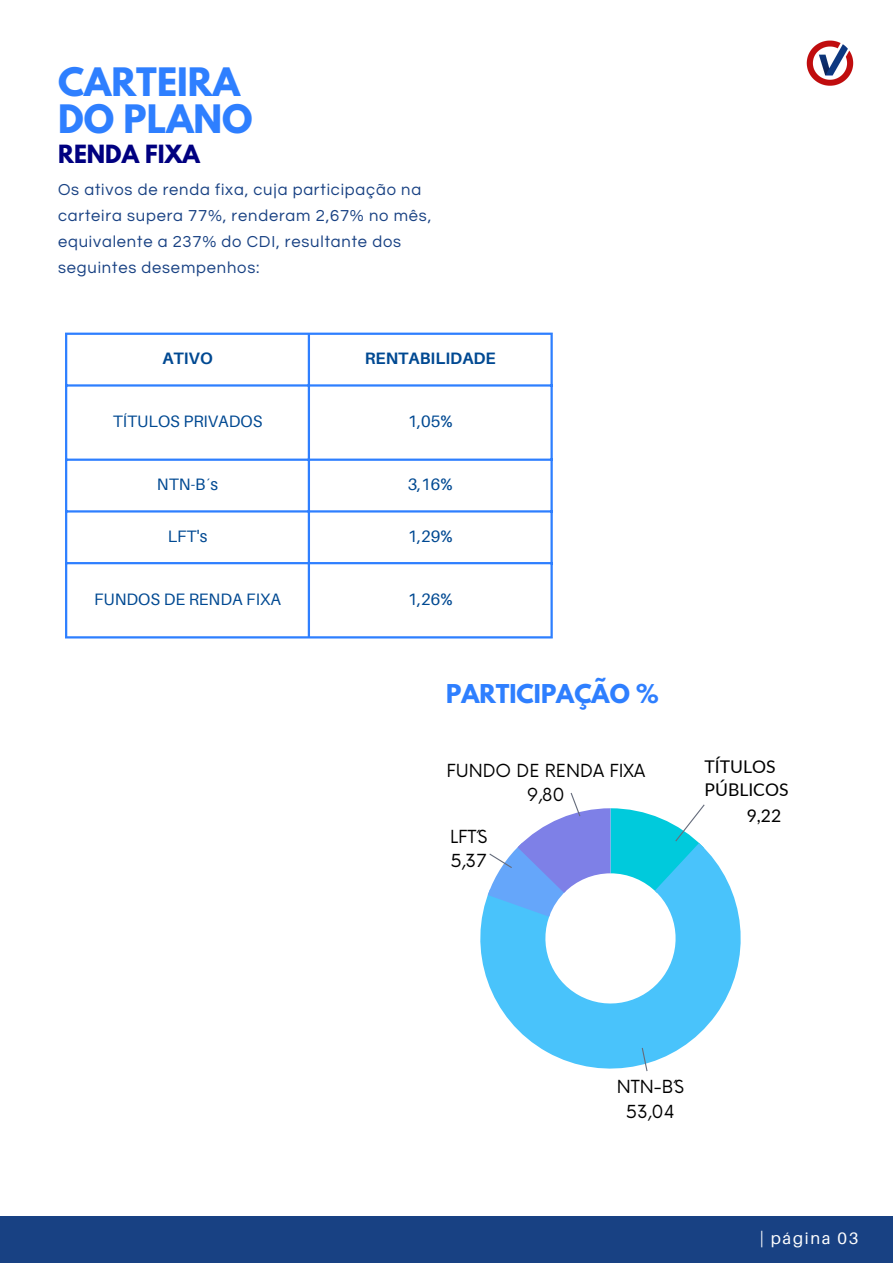
<style>
.page{position:relative;width:893px;height:1264px;background:#fff}
.page>*{position:absolute;margin:0;border:0;box-sizing:border-box;transform-origin:0 0}
.t1{font:700 34.65px "League Spartan";color:#2e7fff}
.t2{font:700 22.95px "League Spartan";color:#2e7fff}
.t3{font:700 22.2px "League Spartan";color:#000080}
.t4{font:17.55px "Now";color:#000}
.t5{font:17.55px "Lato";color:#000}
.t6{font:16.5px/25.8px "Questrial";letter-spacing:.05em;color:#184183}
.t7{font:16.5px "Aileron";color:#004992}
.t8{font:700 16.5px "Aileron";color:#004992}
.t9{font:16.5px "Aileron";letter-spacing:.1em;color:#fff}
</style>
<div class="page">
<div style="left:0;top:1216px;width:892px;height:46px;background:#184183"></div>
<img style="left:806px;top:40px;width:48px;height:46px">
<hr style="left:65px;top:335px;width:2px;height:301px;background:#2e7fff">
<hr style="left:308px;top:335px;width:2px;height:301px;background:#2e7fff">
<hr style="left:550px;top:335px;width:2px;height:301px;background:#2e7fff">
<hr style="left:65px;top:332px;width:487px;height:3px;background:#2e7fff">
<hr style="left:65px;top:384px;width:487px;height:2px;background:#2e7fff">
<hr style="left:65px;top:458px;width:487px;height:3px;background:#2e7fff">
<hr style="left:65px;top:510px;width:487px;height:2px;background:#2e7fff">
<hr style="left:65px;top:562px;width:487px;height:2px;background:#2e7fff">
<hr style="left:65px;top:636px;width:487px;height:2px;background:#2e7fff">
<svg style="left:480px;top:849px;width:260px;height:219px;fill:#49c3fb"></svg>
<svg style="left:487px;top:793px;width:218px;height:123px"></svg>
<svg style="left:641px;top:1046px;width:7px;height:26px"></svg>
<p class="t1" style="left:58px;top:65px;width:183px">CARTEIRA</p>
<p class="t1" style="left:58px;top:102px;width:196px">DO PLANO</p>
<p class="t3" style="left:58px;top:143px;width:143px">RENDA FIXA</p>
<p class="t6" style="left:58px;top:177px;width:375px">Os ativos de renda fixa, cuja participação na carteira supera 77%, renderam 2,67% no mês, equivalente a 237% do CDI, resultante dos seguintes desempenhos:</p>
<p class="t8" style="left:162px;top:348px;width:52px">ATIVO</p>
<p class="t8" style="left:365px;top:348px;width:132px">RENTABILIDADE</p>
<p class="t7" style="left:113px;top:411px;width:151px">TÍTULOS PRIVADOS</p>
<p class="t7" style="left:408px;top:411px;width:46px">1,05%</p>
<p class="t7" style="left:157px;top:474px;width:63px">NTN-B´s</p>
<p class="t7" style="left:408px;top:474px;width:46px">3,16%</p>
<p class="t7" style="left:168px;top:526px;width:41px">LFT's</p>
<p class="t7" style="left:408px;top:526px;width:46px">1,29%</p>
<p class="t7" style="left:94px;top:588px;width:188px">FUNDOS DE RENDA FIXA</p>
<p class="t7" style="left:408px;top:588px;width:46px">1,26%</p>
<p class="t2" style="left:446px;top:682px;width:214px">PARTICIPAÇÃO %</p>
<p class="t4" style="left:446px;top:760px;width:200px">FUNDO DE RENDA FIXA</p>
<p class="t4" style="left:527px;top:785px;width:39px">9,80</p>
<p class="t4" style="left:450px;top:826px;width:39px">LFT´S</p>
<p class="t4" style="left:451px;top:851px;width:37px">5,37</p>
<p class="t5" style="left:704px;top:755px;width:73px">TÍTULOS</p>
<p class="t5" style="left:704px;top:778px;width:85px">PÚBLICOS</p>
<p class="t5" style="left:746px;top:804px;width:36px">9,22</p>
<p class="t4" style="left:616px;top:1076px;width:69px">NTN-B´S</p>
<p class="t4" style="left:626px;top:1101px;width:50px">53,04</p>
<p class="t9" style="left:759px;top:1227px;width:100px">| página 03</p>
</div>
